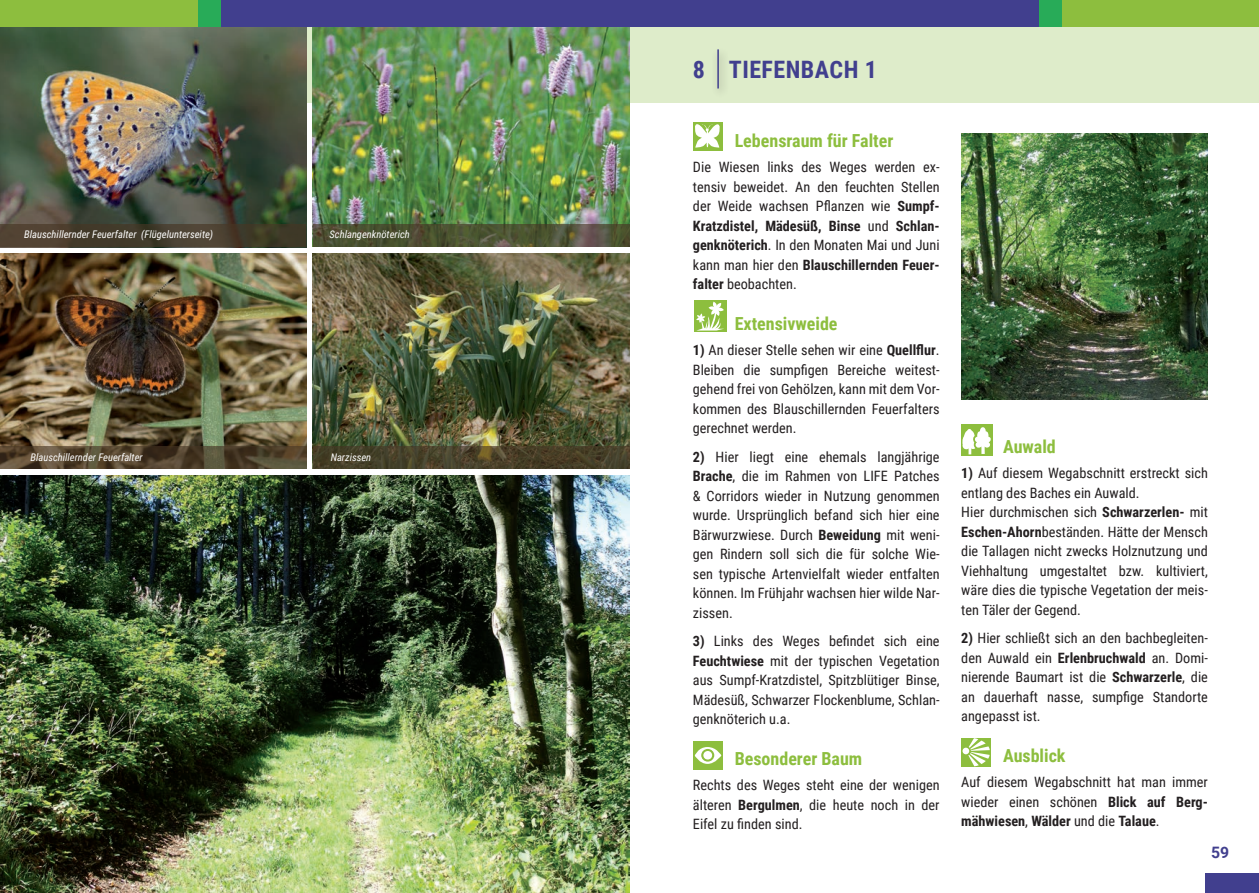
<style>
.page{position:relative;width:1259px;height:893px;background:#fff}
.page>*{position:absolute;margin:0;border:0;box-sizing:border-box;transform-origin:0 0}
.Head_1{font:700 24px "Roboto Condensed";letter-spacing:.02em;color:#413f8e}
.Brotschrift{font:700 18px "Roboto Condensed";color:#8dbe3e}
.t1{font:700 15.75px "Roboto";color:#413f8e}
.Brotschrift-2{font:14.25px/19.5px "Roboto Condensed";color:#231f20;text-align:justify}
.Brotschrift-3{font:italic 10.5px "Roboto Condensed";color:#fff}
.s1{font-weight:700}
</style>
<div class="page">
<div style="left:0;top:27px;width:1259px;height:75px;background:#deecca"></div>
<div style="left:221px;top:0;width:409px;height:27px;background:#413f8e"></div>
<div style="left:175px;top:0;width:23px;height:27px;background:#8dbe3e"></div>
<div style="left:198px;top:0;width:23px;height:27px;background:#28ab58"></div>
<div style="left:630px;top:0;width:409px;height:27px;background:#413f8e"></div>
<div style="left:1039px;top:0;width:23px;height:27px;background:#28ab58"></div>
<img style="left:313px;top:253px;width:316px;height:193px">
<img style="left:0;top:253px;width:306px;height:193px">
<img style="left:313px;top:27px;width:316px;height:197px">
<img style="left:0;top:27px;width:306px;height:197px">
<svg style="left:0;top:446px;width:306px;height:22px;background:#53452f"></svg>
<svg style="left:313px;top:446px;width:316px;height:22px;background:#494129"></svg>
<svg style="left:313px;top:224px;width:316px;height:23px;background:#4f5236"></svg>
<svg style="left:0;top:224px;width:306px;height:23px;background:#463d2c"></svg>
<div style="left:0;top:0;width:197px;height:27px;background:#8dbe3e"></div>
<div style="left:711px;top:46px;width:18px;height:53px;background:#d8e6c5"></div>
<hr style="left:717px;top:49px;width:2px;height:40px;background:#413f8e">
<div style="left:693px;top:122px;width:29px;height:29px;background:#8dbe3e"></div>
<svg style="left:695px;top:124px;width:25px;height:24px"></svg>
<div style="left:693px;top:741px;width:30px;height:29px;background:#8dbe3e"></div>
<svg style="left:695px;top:747px;width:26px;height:17px"></svg>
<img style="left:961px;top:133px;width:247px;height:267px">
<div style="left:694px;top:300px;width:32px;height:32px;background:#8dbe3e"></div>
<svg style="left:696px;top:302px;width:28px;height:29px"></svg>
<div style="left:1062px;top:0;width:197px;height:27px;background:#8dbe3e"></div>
<div style="left:1205px;top:874px;width:54px;height:19px;background:#413f8e"></div>
<div style="left:961px;top:738px;width:29px;height:29px;background:#8dbe3e"></div>
<div style="left:962px;top:748px;width:7px;height:6px;background:#fff;border-radius:50%"></div>
<svg style="left:968px;top:738px;width:21px;height:28px"></svg>
<div style="left:961px;top:424px;width:32px;height:32px;background:#8dbe3e"></div>
<svg style="left:962px;top:427px;width:29px;height:28px"></svg>
<img style="left:0;top:475px;width:629px;height:418px">
<p class="Brotschrift-3" style="left:24px;top:227px;width:190px">Blauschillernder Feuerfalter (Flügelunterseite)</p>
<p class="Brotschrift-3" style="left:330px;top:227px;width:82px">Schlangenknöterich</p>
<p class="Brotschrift-3" style="left:30px;top:450px;width:114px">Blauschillernder Feuerfalter</p>
<p class="Brotschrift-3" style="left:331px;top:450px;width:42px">Narzissen</p>
<p class="Head_1" style="left:693px;top:52px;width:186px">8 TIEFENBACH 1</p>
<p class="Brotschrift" style="left:734px;top:128px;width:160px">Lebensraum für Falter</p>
<p class="Brotschrift-2" style="left:693px;top:157px;width:248px">Die Wiesen links des Weges werden ex&shy;tensiv beweidet. An den feuchten Stellen der Weide wachsen Pflanzen wie <span class="s1">Sumpf-Kratzdistel, Mädesüß, Binse</span> und <span class="s1">Schlan&shy;genknöterich</span>. In den Monaten Mai und Juni kann man hier den <span class="s1">Blauschillernden Feuer&shy;falter</span> beobachten.</p>
<p class="Brotschrift" style="left:734px;top:311px;width:104px">Extensivweide</p>
<p class="Brotschrift-2" style="left:693px;top:340px;width:248px"><span class="s1">1)</span> An dieser Stelle sehen wir eine <span class="s1">Quellflur</span>.<br>Bleiben die sumpfigen Bereiche weitest&shy;gehend frei von Gehölzen, kann mit dem Vor&shy;kommen des Blauschillernden Feuerfalters gerechnet werden.</p>
<p class="Brotschrift-2" style="left:693px;top:446px;width:248px"><span class="s1">2)</span> Hier liegt eine ehemals langjährige <span class="s1">Brache</span>, die im Rahmen von LIFE Patches &amp; Corridors wieder in Nutzung genommen wurde. Ursprünglich befand sich hier eine Bärwurzwiese. Durch <span class="s1">Beweidung</span> mit weni&shy;gen Rindern soll sich die für solche Wie&shy;sen typische Artenvielfalt wieder entfalten können. Im Frühjahr wachsen hier wilde Nar&shy;zissen.</p>
<p class="Brotschrift-2" style="left:693px;top:631px;width:248px"><span class="s1">3)</span> Links des Weges befindet sich eine <span class="s1">Feuchtwiese</span> mit der typischen Vegetation aus Sumpf-Kratzdistel, Spitzblütiger Binse, Mädesüß, Schwarzer Flockenblume, Schlan&shy;genknöterich u.a.</p>
<p class="Brotschrift" style="left:734px;top:746px;width:129px">Besonderer Baum</p>
<p class="Brotschrift-2" style="left:693px;top:775px;width:248px">Rechts des Weges steht eine der wenigen älteren <span class="s1">Bergulmen</span>, die heute noch in der Eifel zu finden sind.</p>
<p class="Brotschrift" style="left:1003px;top:434px;width:54px">Auwald</p>
<p class="Brotschrift-2" style="left:961px;top:463px;width:248px"><span class="s1">1)</span> Auf diesem Wegabschnitt erstreckt sich entlang des Baches ein Auwald.</p>
<p class="Brotschrift-2" style="left:961px;top:502px;width:248px">Hier durchmischen sich <span class="s1">Schwarzerlen-</span> mit <span class="s1">Eschen-Ahorn</span>beständen. Hätte der Mensch die Tallagen nicht zwecks Holznutzung und Viehhaltung umgestaltet bzw. kultiviert, wäre dies die typische Vegetation der meis&shy;ten Täler der Gegend.</p>
<p class="Brotschrift-2" style="left:961px;top:628px;width:248px"><span class="s1">2)</span> Hier schließt sich an den bachbegleiten&shy;den Auwald ein <span class="s1">Erlenbruchwald</span> an. Domi&shy;nierende Baumart ist die <span class="s1">Schwarzerle</span>, die an dauerhaft nasse, sumpfige Standorte angepasst ist.</p>
<p class="Brotschrift" style="left:1003px;top:743px;width:64px">Ausblick</p>
<p class="Brotschrift-2" style="left:961px;top:772px;width:248px">Auf diesem Wegabschnitt hat man immer wieder einen schönen <span class="s1">Blick auf Berg&shy;mähwiesen</span>, <span class="s1">Wälder</span> und die <span class="s1">Talaue</span>.</p>
<p class="t1" style="left:1211px;top:841px;width:20px">59</p>
</div>
